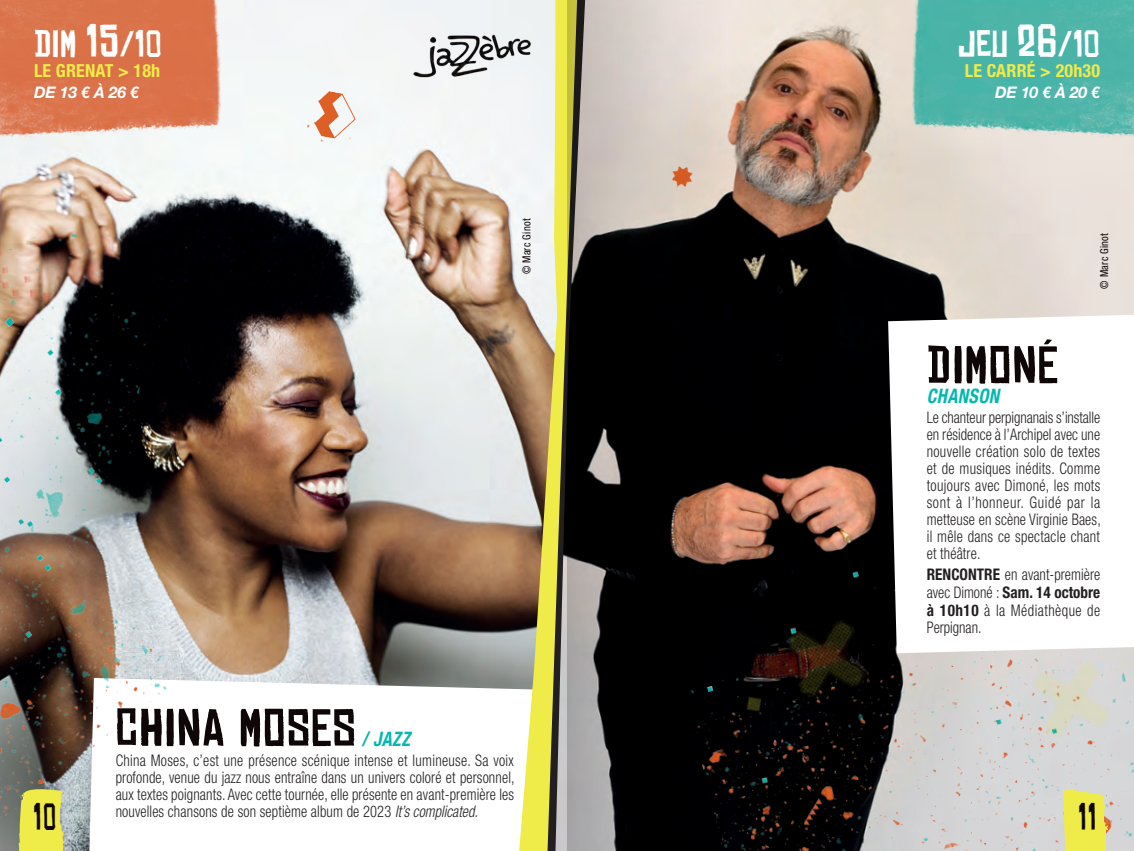
<style>
.page{position:relative;width:1134px;height:851px;background:#fff}
.page>*{position:absolute;margin:0;border:0;box-sizing:border-box;transform-origin:0 0}
.t1{font:50px "Chinese Rocks Rg";letter-spacing:.025em;color:#0e0607}
.t2{font:36px "Chinese Rocks Rg";letter-spacing:.01em;color:#fff}
.t3{font:36px "Chinese Rocks Rg";color:#0e0607;scale:.8 1}
.t4{font:italic 700 condensed 20px "Helvetica Neue";letter-spacing:.025em;color:#04b8ae;scale:.9 1}
.t5{font:700 condensed 18px "Helvetica Neue";letter-spacing:.01em;color:#efeb48}
.t6{font:300 condensed 16px/17px "Helvetica Neue";letter-spacing:.01em;color:#231f20;text-align:justify;scale:.9 1}
.t7{font:italic 700 16px "Helvetica Neue";letter-spacing:-.01em;color:#fff}
.t8{font:condensed 11px "Helvetica Neue";letter-spacing:.025em;color:#0e0607;scale:.95 1}
.s1{font-size:44px}
.s2{font-weight:700}
.s3{font-style:italic}
</style>
<div class="page">
<img style="left:0;top:0;width:514px;height:850px">
<img style="left:726px;top:0;width:408px;height:515px">
<img style="left:726px;top:515px;width:408px;height:335px">
<img style="left:905px;top:0;width:229px;height:141px">
<svg style="left:89px;top:677px;width:425px;height:173px"></svg>
<svg style="left:514px;top:0;width:53px;height:850px"></svg>
<svg style="left:888px;top:315px;width:246px;height:338px"></svg>
<div style="left:927px;top:340px;width:173px;height:293px;background:#fff"></div>
<img style="left:0;top:191px;width:187px;height:630px">
<img style="left:306px;top:91px;width:53px;height:50px">
<img style="left:412px;top:0;width:121px;height:110px">
<img style="left:0;top:0;width:227px;height:141px">
<svg style="left:1062px;top:789px;width:47px;height:61px"></svg>
<svg style="left:18px;top:785px;width:47px;height:65px"></svg>
<svg style="left:567px;top:0;width:159px;height:850px"></svg>
<h2 class="t2" style="left:34px;top:25px;width:129px">DIM <span class="s1">15</span>/10</h2>
<p class="t5" style="left:34px;top:59px;width:128px">LE GRENAT &gt; 18h</p>
<p class="t7" style="left:34px;top:83px;width:106px">DE 13 € À 26 €</p>
<p class="t8" style="left:520px;top:274px;width:60px;rotate:-90deg">© Marc Ginot</p>
<h2 class="t2" style="left:958px;top:25px;width:144px">JEU <span class="s1">26</span>/10</h2>
<p class="t5" style="left:965px;top:59px;width:137px">LE CARRÉ &gt; 20h30</p>
<p class="t7" style="left:995px;top:83px;width:106px">DE 10 € À 20 €</p>
<p class="t8" style="left:1098px;top:289px;width:60px;rotate:-90deg">© Marc Ginot</p>
<h1 class="t1" style="left:927px;top:338px;width:132px">DIMONÉ</h1>
<p class="t4" style="left:927px;top:384px;width:82px">CHANSON</p>
<p class="t6" style="left:927px;top:409px;width:195px">Le chanteur perpignanais s’installe en résidence à l’Archipel avec une nouvelle création solo de textes et de musiques inédits. Comme toujours avec Dimoné, les mots sont à l’honneur. Guidé par la metteuse en scène Virginie Baes, il mêle dans ce spectacle chant et théâtre.</p>
<p class="t6" style="left:927px;top:565px;width:194px;line-height:17.6px"><span class="s2">RENCONTRE</span> en avant-première avec Dimoné : <span class="s2">Sam. 14 octobre à 10h10</span> à la Médiathèque de Perpignan.</p>
<h1 class="t1" style="left:116px;top:701px;width:242px">CHINA MOSES</h1>
<p class="t4" style="left:362px;top:726px;width:55px">/ JAZZ</p>
<p class="t6" style="left:116px;top:751px;width:445px">China Moses, c’est une présence scénique intense et lumineuse. Sa voix profonde, venue du jazz nous entraîne dans un univers coloré et personnel, aux textes poignants. Avec cette tournée, elle présente en avant-première les nouvelles chansons de son septième album de 2023 <span class="s3">It’s complicated.</span></p>
<h2 class="t3" style="left:33px;top:797px;width:30px">10</h2>
<h2 class="t3" style="left:1078px;top:797px;width:24px">11</h2>
</div>
